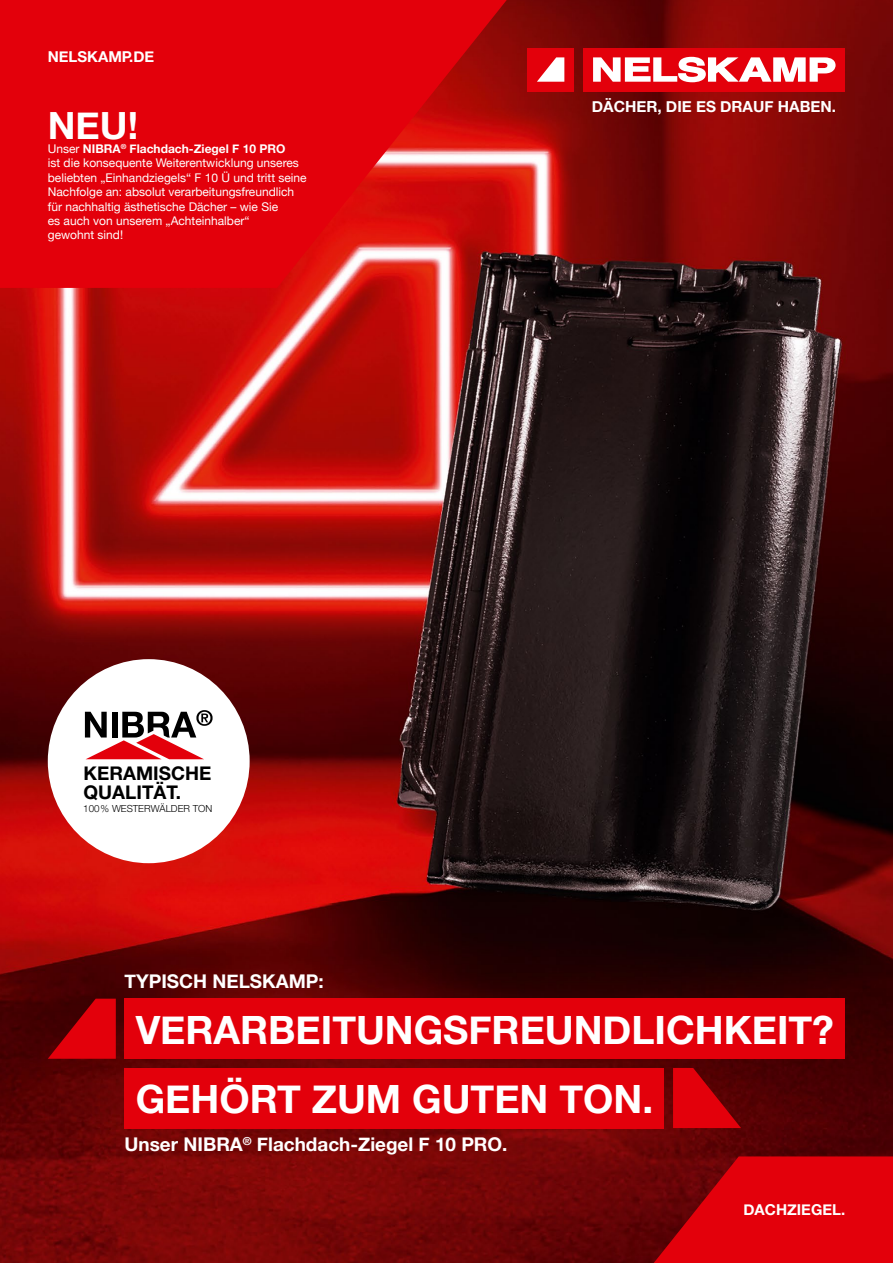
<style>
.page{position:relative;width:893px;height:1263px;background:#fff}
.page>*{position:absolute;margin:0;border:0;box-sizing:border-box;transform-origin:0 0}
.t1{font:700 39px/69.3px "Helvetica Neue";color:#fff}
.t2{font:700 37.5px "Helvetica Neue";color:#fff}
.t3{font:700 18.9px "Helvetica Neue";color:#fff}
.t4{font:700 18.9px/18.9px "Helvetica Neue";color:#000}
.t5{font:700 15.3px "Helvetica Neue";color:#fff}
.t6{font:700 15px "Helvetica Neue";color:#fff}
.t7{font:12px/14.4px "Helvetica Neue";color:#fff}
.t8{font:300 9.75px "Helvetica Neue";color:#000}
.s1{font-weight:700}
</style>
<div class="page">
<img style="left:0;top:0;width:893px;height:1263px">
<svg style="left:0;top:0;width:507px;height:288px;background:#de0911"></svg>
<svg style="left:654px;top:1156px;width:239px;height:107px;background:#cc000a"></svg>
<div style="left:125px;top:999px;width:720px;height:60px;background:#e3000b"></div>
<svg style="left:48px;top:999px;width:68px;height:60px;background:#a90007"></svg>
<div style="left:125px;top:1068px;width:539px;height:60px;background:#e3000b"></div>
<svg style="left:673px;top:1068px;width:68px;height:60px;background:#b10007"></svg>
<div style="left:527px;top:48px;width:47px;height:43px;background:#e3000b"></div>
<svg style="left:537px;top:57px;width:27px;height:25px"></svg>
<div style="left:583px;top:48px;width:262px;height:43px;background:#e3000b"></div>
<svg style="left:593px;top:57px;width:243px;height:25px"></svg>
<div style="left:48px;top:659px;width:202px;height:204px;background:#fff;border-radius:50%"></div>
<svg style="left:85px;top:710px;width:128px;height:49px"></svg>
<p class="t6" style="left:48px;top:45px;width:108px">NELSKAMP.DE</p>
<h2 class="t2" style="left:48px;top:96px;width:92px">NEU!</h2>
<p class="t7" style="left:48px;top:142px;width:260px">Unser <span class="s1">NIBRA</span><sup>®</sup> <span class="s1">Flachdach-Ziegel F 10 PRO<br></span>ist die konsequente Weiterentwicklung unseres beliebten „Einhandziegels“ F 10 Ü und tritt seine Nachfolge an: absolut verarbeitungsfreundlich für nachhaltig ästhetische Dächer – wie Sie<br>es auch von unserem „Achteinhalber“<br>gewohnt sind!</p>
<h3 class="t4" style="left:84px;top:764px;width:129px">KERAMISCHE<br>QUALITÄT.</h3>
<p class="t8" style="left:83px;top:801px;width:131px">100% WESTERWÄLDER TON</p>
<h3 class="t3" style="left:125px;top:966px;width:201px">TYPISCH NELSKAMP:</h3>
<p class="t5" style="left:592px;top:94px;width:246px">DÄCHER, DIE ES DRAUF HABEN.</p>
<h1 class="t1" style="left:136px;top:996px;width:700px">VERARBEITUNGSFREUNDLICHKEIT?<br>GEHÖRT ZUM GUTEN TON.</h1>
<h3 class="t3" style="left:125px;top:1130px;width:384px">Unser NIBRA<sup>®</sup> Flachdach-Ziegel F 10 PRO.</h3>
<p class="t6" style="left:743px;top:1198px;width:103px">DACHZIEGEL.</p>
</div>
